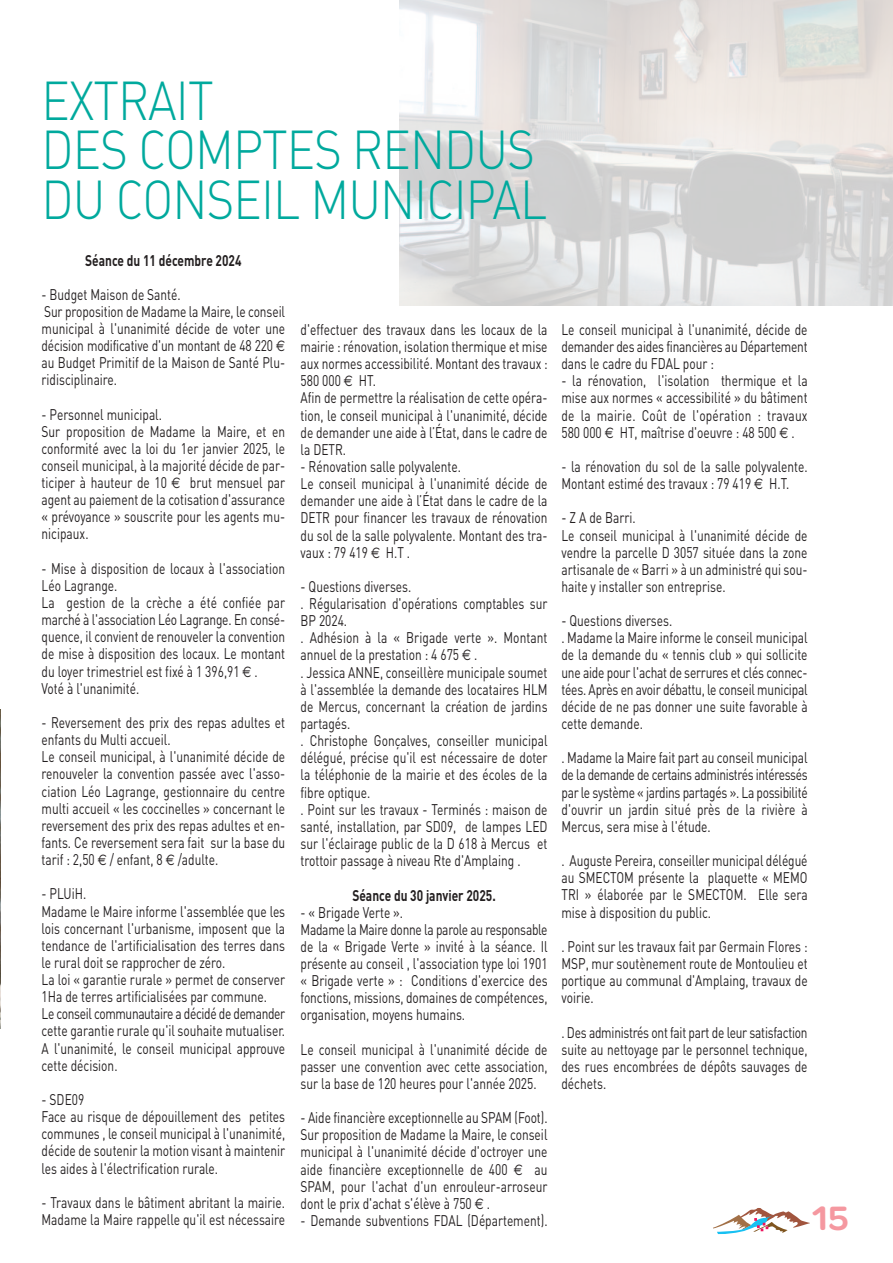
<style>
.page{position:relative;width:893px;height:1263px;background:#fff}
.page>*{position:absolute;margin:0;border:0;box-sizing:border-box;transform-origin:0 0}
.t1{font:54px/49.5px "DIN Light Alternate";letter-spacing:-.02em;color:#00a99d;scale:.88 1}
.t2{font:600 36px "Omnes";color:#f598a0}
.t3{font:15.3px/17.1px "DIN";color:#231f20;scale:.78 1}
.t4{font:700 15.3px "DIN";color:#231f20;scale:.78 1}
.s1{font-family:"Euro Sans"}
</style>
<div class="page">
<svg style="left:713px;top:1208px;width:97px;height:26px"></svg>
<img style="left:0;top:709px;width:1px;height:319px">
<img style="left:399px;top:0;width:494px;height:305px">
<h1 class="t1" style="left:42px;top:76px;width:576px">EXTRAIT<br>DES COMPTES RENDUS<br>DU CONSEIL MUNICIPAL</h1>
<p class="t4" style="left:85px;top:253px;width:202px">Séance du 11 décembre 2024</p>
<p class="t3" style="left:42px;top:287px;width:314px">- Budget Maison de Santé.<br>Sur proposition de Madame la Maire, le conseil municipal à l'unanimité décide de voter une décision modificative d'un montant de 48 220 <span class="s1">€ </span>au Budget Primitif de la Maison de Santé Plu&shy;ridisciplinaire.</p>
<p class="t3" style="left:42px;top:406px;width:314px">- Personnel municipal.<br>Sur proposition de Madame la Maire, et en conformité avec la loi du 1er janvier 2025, le conseil municipal, à la majorité décide de par&shy;ticiper à hauteur de 10 <span class="s1">€</span> brut mensuel par agent au paiement de la cotisation d'assurance « prévoyance » souscrite pour les agents mu&shy;nicipaux.</p>
<p class="t3" style="left:42px;top:561px;width:314px">- Mise à disposition de locaux à l'association Léo Lagrange.<br>La gestion de la crèche a été confiée par marché à l'association Léo Lagrange. En consé&shy;quence, il convient de renouveler la convention de mise à disposition des locaux. Le montant du loyer trimestriel est fixé à 1 396,91 <span class="s1">€</span> .<br>Voté à l'unanimité.</p>
<p class="t3" style="left:42px;top:715px;width:314px">- Reversement des prix des repas adultes et enfants du Multi accueil.<br>Le conseil municipal, à l'unanimité décide de renouveler la convention passée avec l'asso&shy;ciation Léo Lagrange, gestionnaire du centre multi accueil « les coccinelles » concernant le reversement des prix des repas adultes et en&shy;fants. Ce reversement sera fait sur la base du tarif : 2,50 <span class="s1">€</span> / enfant, 8 <span class="s1">€</span> /adulte.</p>
<p class="t3" style="left:42px;top:886px;width:314px">- PLUiH.<br>Madame le Maire informe l'assemblée que les lois concernant l'urbanisme, imposent que la tendance de l'artificialisation des terres dans le rural doit se rapprocher de zéro.<br>La loi « garantie rurale » permet de conserver 1Ha de terres artificialisées par commune.<br>Le conseil communautaire a décidé de demander cette garantie rurale qu'il souhaite mutualiser.<br>A l'unanimité, le conseil municipal approuve cette décision.</p>
<p class="t3" style="left:42px;top:1092px;width:314px">- SDE09<br>Face au risque de dépouillement des petites communes , le conseil municipal à l'unanimité, décide de soutenir la motion visant à maintenir les aides à l'électrification rurale.</p>
<p class="t3" style="left:42px;top:1195px;width:314px">- Travaux dans le bâtiment abritant la mairie.<br>Madame la Maire rappelle qu'il est nécessaire</p>
<p class="t3" style="left:301px;top:322px;width:318px">d'effectuer des travaux dans les locaux de la mairie : rénovation, isolation thermique et mise aux normes accessibilité. Montant des travaux :<br>580 000 <span class="s1">€</span> HT.<br>Afin de permettre la réalisation de cette opéra&shy;tion, le conseil municipal à l'unanimité, décide de demander une aide à l’État, dans le cadre de la DETR.</p>
<p class="t3" style="left:301px;top:459px;width:318px">- Rénovation salle polyvalente.<br>Le conseil municipal à l'unanimité décide de demander une aide à l’État dans le cadre de la DETR pour financer les travaux de rénovation du sol de la salle polyvalente. Montant des tra&shy;vaux : 79 419 <span class="s1">€</span> H.T .</p>
<p class="t3" style="left:301px;top:579px;width:318px">- Questions diverses.<br>. Régularisation d'opérations comptables sur BP 2024.<br>. Adhésion à la « Brigade verte ». Montant annuel de la prestation : 4 675 <span class="s1">€</span> .<br>. Jessica ANNE, conseillère municipale soumet à l'assemblée la demande des locataires HLM de Mercus, concernant la création de jardins partagés.<br>. Christophe Gonçalves, conseiller municipal délégué, précise qu'il est nécessaire de doter la téléphonie de la mairie et des écoles de la fibre optique.<br>. Point sur les travaux - Terminés : maison de santé, installation, par SD09, de lampes LED sur l'éclairage public de la D 618 à Mercus et trottoir passage à niveau Rte d'Amplaing .</p>
<p class="t4" style="left:352px;top:888px;width:185px">Séance du 30 janvier 2025.</p>
<p class="t3" style="left:301px;top:904px;width:318px">- « Brigade Verte ».<br>Madame la Maire donne la parole au responsable de la « Brigade Verte » invité à la séance. Il présente au conseil , l'association type loi 1901 « Brigade verte » : Conditions d'exercice des fonctions, missions, domaines de compétences, organisation, moyens humains.</p>
<p class="t3" style="left:301px;top:1042px;width:318px;text-align:justify">Le conseil municipal à l'unanimité décide de passer une convention avec cette association, sur la base de 120 heures pour l'année 2025.</p>
<p class="t3" style="left:301px;top:1110px;width:318px;text-align:justify">- Aide financière exceptionnelle au SPAM (Foot).<br>Sur proposition de Madame la Maire, le conseil municipal à l'unanimité décide d'octroyer une aide financière exceptionnelle de 400 <span class="s1">€</span> au SPAM, pour l'achat d'un enrouleur-arroseur dont le prix d'achat s'élève à 750 <span class="s1">€</span> .</p>
<p class="t3" style="left:301px;top:1213px;width:318px">- Demande subventions FDAL (Département).</p>
<p class="t3" style="left:561px;top:322px;width:317px;text-align:justify">Le conseil municipal à l'unanimité, décide de demander des aides financières au Département dans le cadre du FDAL pour :</p>
<p class="t3" style="left:561px;top:373px;width:317px;text-align:justify">- la rénovation, l'isolation thermique et la mise aux normes « accessibilité » du bâtiment de la mairie. Coût de l'opération : travaux 580 000 <span class="s1">€</span> HT, maîtrise d'oeuvre : 48 500 <span class="s1">€</span> .</p>
<p class="t3" style="left:561px;top:459px;width:317px">- la rénovation du sol de la salle polyvalente.<br>Montant estimé des travaux : 79 419 <span class="s1">€</span> H.T.</p>
<p class="t3" style="left:561px;top:510px;width:317px">- Z A de Barri.<br>Le conseil municipal à l'unanimité décide de vendre la parcelle D 3057 située dans la zone artisanale de « Barri » à un administré qui sou&shy;haite y installer son entreprise.</p>
<p class="t3" style="left:561px;top:613px;width:317px">- Questions diverses.<br>. Madame la Maire informe le conseil municipal de la demande du « tennis club » qui sollicite une aide pour l'achat de serrures et clés connec&shy;tées. Après en avoir débattu, le conseil municipal décide de ne pas donner une suite favorable à cette demande.</p>
<p class="t3" style="left:561px;top:750px;width:317px;text-align:justify">. Madame la Maire fait part au conseil municipal de la demande de certains administrés intéressés par le système « jardins partagés ». La possibilité d'ouvrir un jardin situé près de la rivière à Mercus, sera mise à l'étude.</p>
<p class="t3" style="left:561px;top:853px;width:317px;text-align:justify">. Auguste Pereira, conseiller municipal délégué au SMECTOM présente la plaquette « MEMO TRI » élaborée par le SMECTOM. Elle sera mise à disposition du public.</p>
<p class="t3" style="left:561px;top:939px;width:317px;text-align:justify">. Point sur les travaux fait par Germain Flores :<br>MSP, mur soutènement route de Montoulieu et portique au communal d'Amplaing, travaux de voirie.</p>
<p class="t3" style="left:561px;top:1024px;width:317px;text-align:justify">. Des administrés ont fait part de leur satisfaction suite au nettoyage par le personnel technique, des rues encombrées de dépôts sauvages de déchets.</p>
<h2 class="t2" style="left:811px;top:1197px;width:39px">15</h2>
</div>
